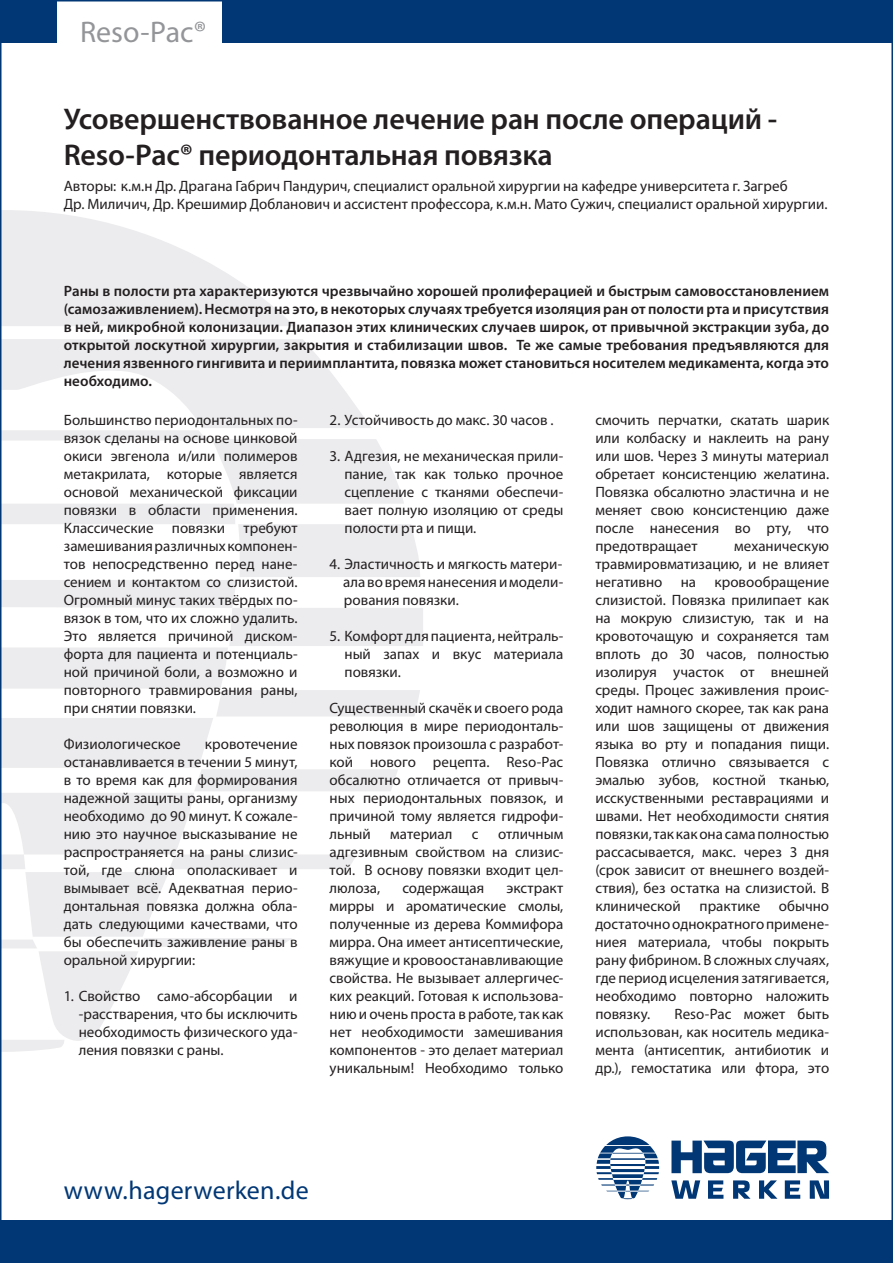
<style>
.page{position:relative;width:893px;height:1263px;background:#fff}
.page>*{position:absolute;margin:0;border:0;box-sizing:border-box;transform-origin:0 0}
.t1{font:600 30px/36px "Myriad Pro";letter-spacing:-.005em;color:#231f20}
.t2{font:30px "Myriad Pro";color:#939598}
.t3{font:25.95px "Myriad Pro";letter-spacing:.01em;color:#013775}
.t4{font:15px/18px "Myriad Pro";color:#231f20;text-align:justify}
.t5{font:600 15px/18px "Myriad Pro";letter-spacing:.005em;color:#231f20;text-align:justify}
</style>
<div class="page">
<div style="left:0;top:1220px;width:893px;height:43px;background:#013775"></div>
<svg style="left:596px;top:1136px;width:63px;height:63px"></svg>
<svg style="left:671px;top:1140px;width:158px;height:33px"></svg>
<svg style="left:733px;top:1180px;width:17px;height:19px"></svg>
<svg style="left:671px;top:1180px;width:29px;height:19px"></svg>
<svg style="left:708px;top:1180px;width:15px;height:19px"></svg>
<svg style="left:759px;top:1180px;width:18px;height:19px"></svg>
<svg style="left:785px;top:1180px;width:15px;height:19px"></svg>
<svg style="left:810px;top:1180px;width:19px;height:19px"></svg>
<div style="left:223px;top:0;width:670px;height:43px;background:#013775"></div>
<div style="left:0;top:0;width:57px;height:43px;background:#013775"></div>
<svg style="left:3px;top:210px;width:291px;height:116px"></svg>
<svg style="left:3px;top:339px;width:420px;height:713px"></svg>
<h1 class="t2" style="left:80px;top:15px;width:128px">Reso-Pac®</h1>
<h1 class="t1" style="left:64px;top:101px;width:715px">Усовершенствованное лечение ран после операций -<br>Reso-Pac® периодонтальная повязка</h1>
<p class="t4" style="left:64px;top:178px;width:765px">Авторы: к.м.н Др. Драгана Габрич Пандурич, специалист оральной хирургии на кафедре университета г. Загреб<br>Др. Миличич, Др. Крешимир Добланович и ассистент профессора, к.м.н. Мато Сужич, специалист оральной хирургии.</p>
<p class="t5" style="left:64px;top:282px;width:767px">Раны в полости рта характеризуются чрезвычайно хорошей пролиферацией и быстрым самовосстановлением (самозаживлением). Несмотря на это, в некоторых случаях требуется изоляция ран от полости рта и присутствия в ней, микробной колонизации. Диапазон этих клинических случаев широк, от привычной экстракции зуба, до открытой лоскутной хирургии, закрытия и стабилизации швов. Те же самые требования предъявляются для лечения язвенного гингивита и периимплантита, повязка может становиться носителем медикамента, когда это необходимо.</p>
<p class="t4" style="left:64px;top:411px;width:235px">Большинство периодонтальных по&shy;вязок сделаны на основе цинковой окиси эвгенола и/или полимеров метакрилата, которые является основой механической фиксации повязки в области применения.<br>Классические повязки требуют замешивания различных компонен&shy;тов непосредственно перед нане&shy;сением и контактом со слизистой.<br>Огромный минус таких твёрдых по&shy;вязок в том, что их сложно удалить.<br>Это является причиной диском&shy;форта для пациента и потенциаль&shy;ной причиной боли, а возможно и повторного травмирования раны, при снятии повязки.</p>
<p class="t4" style="left:64px;top:735px;width:118px">Физиологическое</p>
<p class="t4" style="left:64px;top:735px;width:235px;text-indent:141px">кровотечение останавливается в течении 5 минут, в то время как для формирования надежной защиты раны, организму необходимо до 90 минут. К сожале&shy;нию это научное высказывание не распространяется на раны слизис&shy;той, где слюна ополаскивает и вымывает всё. Адекватная перио&shy;донтальная повязка должна обла&shy;дать следующими качествами, что бы обеспечить заживление раны в оральной хирургии:</p>
<p class="t4" style="left:79px;top:987px;width:220px;text-indent:-15px">1. Свойство само-абсорбации и -расстварения, что бы исключить необходимость физического уда&shy;ления повязки с раны.</p>
<p class="t4" style="left:330px;top:411px;width:226px">2. Устойчивость до макс. 30 часов .</p>
<p class="t4" style="left:345px;top:447px;width:220px;text-indent:-15px">3. Адгезия, не механическая прили&shy;пание, так как только прочное сцепление с тканями обеспечи&shy;вает полную изоляцию от среды полости рта и пищи.</p>
<p class="t4" style="left:343px;top:555px;width:222px;text-indent:-14px">4. Эластичность и мягкость матери&shy;ала во время нанесения и модели&shy;рования повязки.</p>
<p class="t4" style="left:345px;top:627px;width:220px;text-indent:-15px">5. Комфорт для пациента, нейтраль&shy;ный запах и вкус материала повязки.</p>
<p class="t4" style="left:330px;top:699px;width:235px">Существенный скачёк и своего рода революция в мире периодонталь&shy;ных повязок произошла с разработ&shy;кой нового рецепта. Reso-Pac обсалютно отличается от привыч&shy;ных периодонтальных повязок, и причиной тому является гидрофи&shy;льный</p>
<p class="t4" style="left:330px;top:825px;width:235px;text-indent:168px">отличным адгезивным свойством на слизис&shy;той. В основу повязки входит цел&shy;люлоза,</p>
<p class="t4" style="left:390px;top:825px;width:64px">материал</p>
<p class="t4" style="left:472px;top:825px;width:8px">с</p>
<p class="t4" style="left:330px;top:879px;width:235px;text-indent:177px">экстракт мирры и ароматические смолы, полученные из дерева Коммифора мирра. Она имеет антисептические, вяжущие и кровоостанавливающие свойства. Не вызывает аллергичес&shy;ких реакций. Готовая к использова&shy;нию и очень проста в работе, так как нет необходимости замешивания компонентов - это делает материал уникальным! Необходимо только</p>
<p class="t4" style="left:402px;top:879px;width:83px">содержащая</p>
<p class="t4" style="left:595px;top:411px;width:235px">смочить перчатки, скатать шарик или колбаску и наклеить на рану или шов. Через 3 минуты материал обретает консистенцию желатина.<br>Повязка обсалютно эластична и не меняет свою консистенцию даже после нанесения во рту, что предотвращает</p>
<p class="t4" style="left:595px;top:537px;width:235px;text-indent:139px">механическую травмировматизацию, и не влияет негативно на кровообращение слизистой. Повязка прилипает как на мокрую слизистую, так и на кровоточащую и сохраняется там вплоть до 30 часов, полностью изолируя участок от внешней среды. Процес заживления проис&shy;ходит намного скорее, так как рана или шов защищены от движения языка во рту и попадания пищи.<br>Повязка отлично связывается с эмалью зубов, костной тканью, исскуственными реставрациями и швами. Нет необходимости снятия повязки, так как она сама полностью рассасывается, макс. через 3 дня (срок зависит от внешнего воздей&shy;ствия), без остатка на слизистой. В клинической</p>
<p class="t4" style="left:595px;top:897px;width:235px;text-indent:184px">обычно достаточно однократного примене&shy;ниея материала, чтобы покрыть рану фибрином. В сложных случаях, где период исцеления затягивается, необходимо повторно наложить повязку.</p>
<p class="t4" style="left:700px;top:897px;width:62px">практике</p>
<p class="t4" style="left:595px;top:1005px;width:235px;text-indent:79px">Reso-Pac может быть использован, как носитель медика&shy;мента (антисептик, антибиотик и др.), гемостатика или фтора, это</p>
<h2 class="t3" style="left:64px;top:1176px;width:246px">www.hagerwerken.de</h2>
</div>
